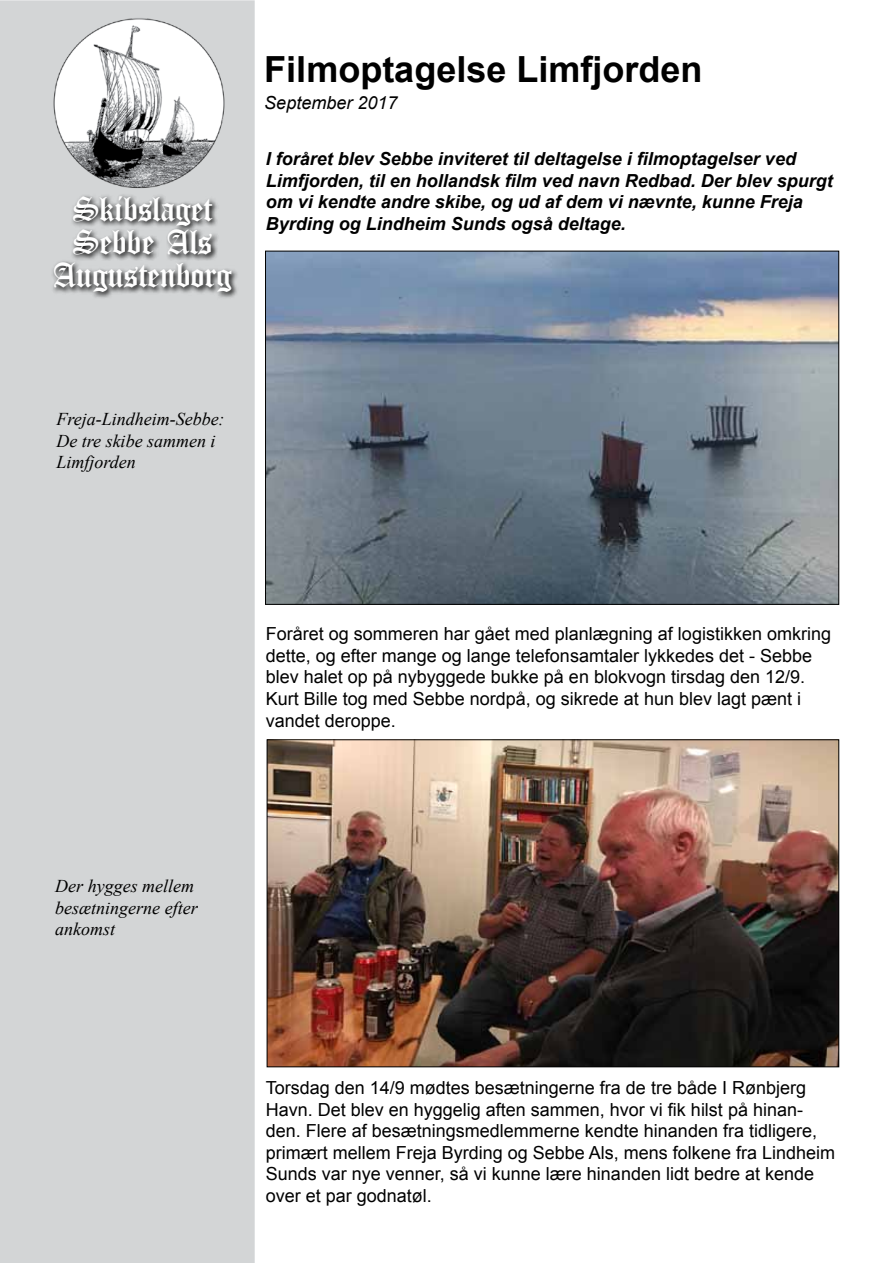
<style>
.page{position:relative;width:893px;height:1263px;background:#fff}
.page>*{position:absolute;margin:0;border:0;box-sizing:border-box;transform-origin:0 0}
.t1{font:36px/33px "Canterbury";color:#fff;text-align:center}
.t2{font:700 36px "Arial";color:#000}
.t3{font:18px/21.6px "Arial";color:#000}
.t4{font:italic 700 18px/21.6px "Arial";color:#000}
.t5{font:italic 18px/21.6px "Times New Roman";color:#000}
.t6{font:italic 18px "Arial";color:#000}
</style>
<div class="page">
<div style="left:0;top:1px;width:254px;height:1261px;background:#d3d5d6"></div>
<div style="left:0;top:0;width:255px;height:1263px;border:2px solid #d3d5d6"></div>
<img style="left:53px;top:18px;width:172px;height:170px">
<svg style="left:52px;top:194px;width:185px;height:104px"></svg>
<img style="left:269px;top:741px;width:568px;height:324px">
<img style="left:267px;top:253px;width:570px;height:349px">
<h1 class="t1" style="left:53px;top:193px;width:180px">Skibslaget<br>Sebbe Als<br>Augustenborg</h1>
<h1 class="t2" style="left:264px;top:45px;width:440px">Filmoptagelse Limfjorden</h1>
<p class="t6" style="left:264px;top:91px;width:135px">September 2017</p>
<p class="t4" style="left:266px;top:148px;width:569px">I foråret blev Sebbe inviteret til deltagelse i filmoptagelser ved Limfjorden, til en hollandsk film ved navn Redbad. Der blev spurgt om vi kendte andre skibe, og ud af dem vi nævnte, kunne Freja Byrding og Lindheim Sunds også deltage.</p>
<p class="t5" style="left:56px;top:408px;width:170px">Freja-Lindheim-Sebbe:<br>De tre skibe sammen i<br>Limfjorden</p>
<p class="t5" style="left:55px;top:875px;width:144px">Der hygges mellem besætningerne efter ankomst</p>
<p class="t3" style="left:266px;top:623px;width:567px">Foråret og sommeren har gået med planlægning af logistikken omkring dette, og efter mange og lange telefonsamtaler lykkedes det - Sebbe blev halet op på nybyggede bukke på en blokvogn tirsdag den 12/9.<br>Kurt Bille tog med Sebbe nordpå, og sikrede at hun blev lagt pænt i vandet deroppe.</p>
<p class="t3" style="left:266px;top:1077px;width:571px">Torsdag den 14/9 mødtes besætningerne fra de tre både I Rønbjerg Havn. Det blev en hyggelig aften sammen, hvor vi fik hilst på hinan&shy;den. Flere af besætningsmedlemmerne kendte hinanden fra tidligere, primært mellem Freja Byrding og Sebbe Als, mens folkene fra Lindheim Sunds var nye venner, så vi kunne lære hinanden lidt bedre at kende over et par godnatøl.</p>
</div>
